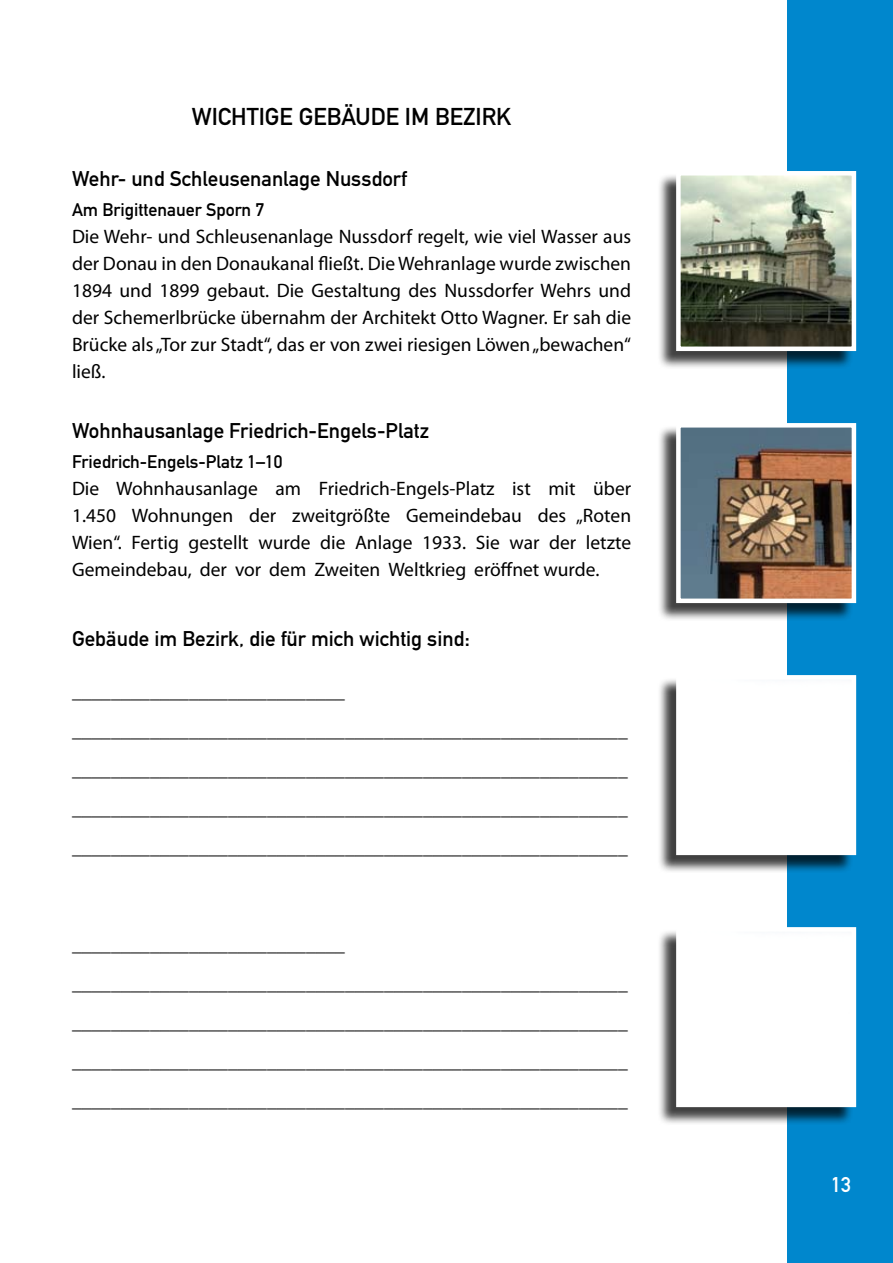
<style>
.page{position:relative;width:893px;height:1263px;background:#fff}
.page>*{position:absolute;margin:0;border:0;box-sizing:border-box;transform-origin:0 0}
.t1{font:24px "DIN Mittelschrift Std";color:#000}
.t2{font:21px "DIN Mittelschrift Std";color:#000}
.t3{font:21px "DIN Mittelschrift Std";color:#fff}
.t4{font:19.5px/27px "Myriad Pro";color:#000;text-align:justify}
.t5{font:18px "DIN Mittelschrift Std";color:#000}
.s1{font-size:24px}
</style>
<div class="page">
<div style="left:788px;top:0;width:105px;height:1263px;background:#0087cd"></div>
<div style="left:657px;top:173px;width:203px;height:203px;background:#000;opacity:.75"></div>
<svg style="left:674px;top:169px;width:184px;height:184px;background:#828878"></svg>
<div style="left:657px;top:425px;width:203px;height:203px;background:#000;opacity:.75"></div>
<img style="left:674px;top:421px;width:184px;height:184px">
<div style="left:657px;top:677px;width:203px;height:203px;background:#000;opacity:.75"></div>
<svg style="left:674px;top:673px;width:184px;height:184px"></svg>
<div style="left:657px;top:929px;width:203px;height:203px;background:#000;opacity:.75"></div>
<svg style="left:674px;top:925px;width:184px;height:184px"></svg>
<p class="t1" style="left:192px;top:103px;width:321px">WICHTIGE GEBÄUDE IM BEZIRK</p>
<p class="t2" style="left:72px;top:166px;width:336px">Wehr- und Schleusenanlage Nussdorf</p>
<p class="t5" style="left:72px;top:199px;width:194px">Am Brigittenauer Sporn 7</p>
<p class="t4" style="left:72px;top:223px;width:561px">Die Wehr- und Schleusenanlage Nussdorf regelt, wie viel Wasser aus der Donau in den Donaukanal fließt. Die Wehranlage wurde zwischen 1894 und 1899 gebaut. Die Gestaltung des Nussdorfer Wehrs und der Schemerlbrücke übernahm der Architekt Otto Wagner. Er sah die Brücke als „Tor zur Stadt“, das er von zwei riesigen Löwen „bewachen“ ließ.</p>
<p class="t2" style="left:72px;top:418px;width:359px">Wohnhausanlage Friedrich-Engels-Platz</p>
<p class="t5" style="left:72px;top:451px;width:212px">Friedrich-Engels-Platz 1–10</p>
<p class="t4" style="left:72px;top:475px;width:561px">Die Wohnhausanlage am Friedrich-Engels-Platz ist mit über 1.450 Wohnungen der zweitgrößte Gemeindebau des „Roten Wien“. Fertig gestellt wurde die Anlage 1933. Sie war der letzte Gemeindebau, der vor dem Zweiten Weltkrieg eröffnet wurde.</p>
<p class="t2" style="left:72px;top:626px;width:400px">Gebäude im Bezirk, die für mich wichtig sind<span class="s1">:</span></p>
<p class="t4" style="left:72px;top:671px;width:557px;line-height:39px;text-align:left">____________________________ _________________________________________________________ _________________________________________________________ _________________________________________________________ _________________________________________________________</p>
<p class="t4" style="left:72px;top:925px;width:557px;line-height:39px;text-align:left">____________________________ _________________________________________________________ _________________________________________________________ _________________________________________________________ _________________________________________________________</p>
<p class="t3" style="left:831px;top:1172px;width:22px">13</p>
</div>
